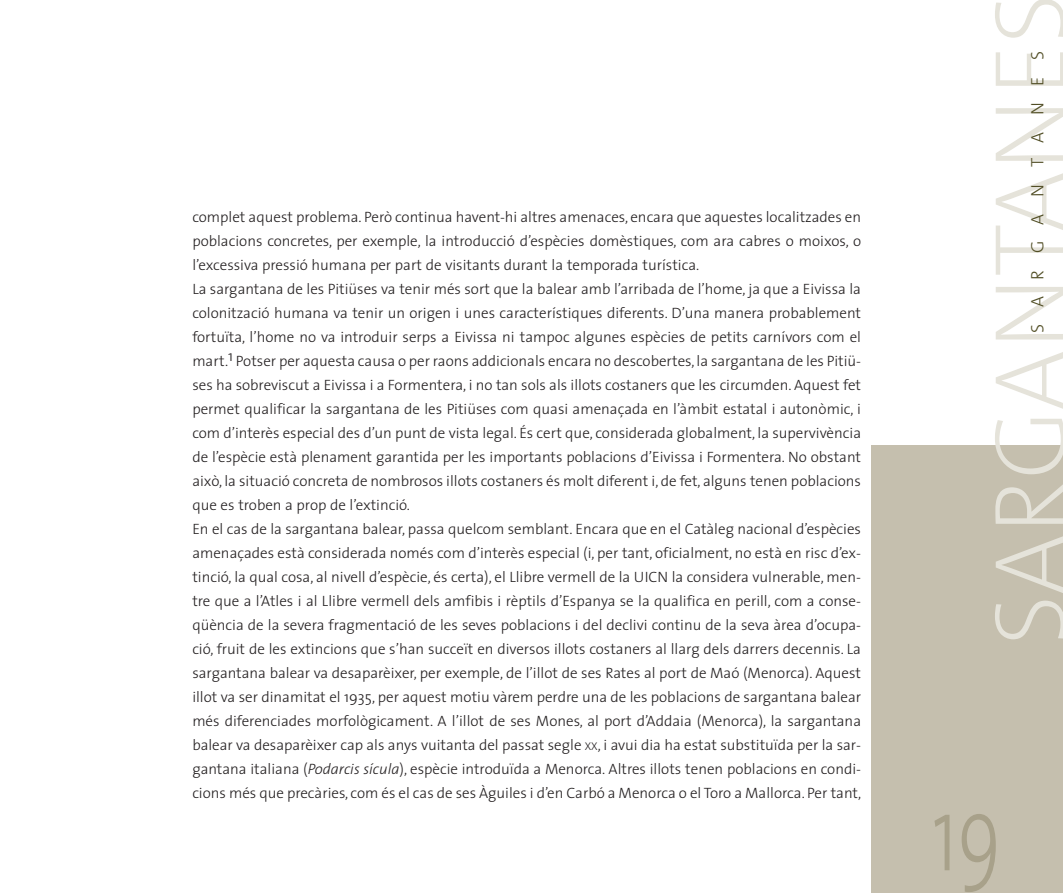
<style>
.page{position:relative;width:1063px;height:893px;background:#fff}
.page>*{position:absolute;margin:0;border:0;box-sizing:border-box;transform-origin:0 0}
.t1{font:300 108px "The Sans";color:#a8a18a;scale:.7 1}
.t2{font:300 18px "The Sans";letter-spacing:.925em;color:#514e25}
.t3{font:300 15px/24px "The Sans";color:#231f20}
.s1{font-size:11.25px}
.s2{font-style:italic}
</style>
<div class="page">
<div style="left:871px;top:446px;width:191px;height:447px;background:#c5bfae"></div>
<svg style="left:995px;top:601px;width:67px;height:38px"></svg>
<svg style="left:996px;top:537px;width:66px;height:56px"></svg>
<svg style="left:995px;top:485px;width:67px;height:39px"></svg>
<svg style="left:995px;top:419px;width:67px;height:55px"></svg>
<svg style="left:996px;top:352px;width:66px;height:56px"></svg>
<svg style="left:996px;top:287px;width:66px;height:52px"></svg>
<svg style="left:996px;top:174px;width:66px;height:101px"></svg>
<svg style="left:996px;top:108px;width:66px;height:53px"></svg>
<svg style="left:996px;top:52px;width:66px;height:34px"></svg>
<svg style="left:995px;top:0;width:67px;height:38px"></svg>
<p class="t3" style="left:192px;top:207px;width:670px">complet aquest problema. Però continua havent-hi altres amenaces, encara que aquestes localitzades en poblacions concretes, per exemple, la introducció d’espècies domèstiques, com ara cabres o moixos, o l’excessiva pressió humana per part de visitants durant la temporada turística.<br>La sargantana de les Pitiüses va tenir més sort que la balear amb l’arribada de l’home, ja que a Eivissa la colonització humana va tenir un origen i unes característiques diferents. D’una manera probablement fortuïta, l’home no va introduir serps a Eivissa ni tampoc algunes espècies de petits carnívors com el mart.1 Potser per aquesta causa o per raons addicionals encara no descobertes, la sargantana de les Pitiü&shy;ses ha sobreviscut a Eivissa i a Formentera, i no tan sols als illots costaners que les circumden. Aquest fet permet qualificar la sargantana de les Pitiüses com quasi amenaçada en l’àmbit estatal i autonòmic, i com d’interès especial des d’un punt de vista legal. És cert que, considerada globalment, la supervivència de l’espècie està plenament garantida per les importants poblacions d’Eivissa i Formentera. No obstant això, la situació concreta de nombrosos illots costaners és molt diferent i, de fet, alguns tenen poblacions que es troben a prop de l’extinció.<br>En el cas de la sargantana balear, passa quelcom semblant. Encara que en el Catàleg nacional d’espècies amenaçades està considerada només com d’interès especial (i, per tant, oficialment, no està en risc d’ex&shy;tinció, la qual cosa, al nivell d’espècie, és certa), el Llibre vermell de la UICN la considera vulnerable, men&shy;tre que a l’Atles i al Llibre vermell dels amfibis i rèptils d’Espanya se la qualifica en perill, com a conse&shy;qüència de la severa fragmentació de les seves poblacions i del declivi continu de la seva àrea d’ocupa&shy;ció, fruit de les extincions que s’han succeït en diversos illots costaners al llarg dels darrers decennis. La sargantana balear va desaparèixer, per exemple, de l’illot de ses Rates al port de Maó (Menorca). Aquest illot va ser dinamitat el 1935, per aquest motiu vàrem perdre una de les poblacions de sargantana balear més diferenciades morfològicament. A l’illot de ses Mones, al port d’Addaia (Menorca), la sargantana balear va desaparèixer cap als anys vuitanta del passat segle <span class="s1">XX</span>, i avui dia ha estat substituïda per la sar&shy;gantana italiana (<span class="s2">Podarcis sícula</span>), espècie introduïda a Menorca. Altres illots tenen poblacions en condi&shy;cions més que precàries, com és el cas de ses Àguiles i d’en Carbó a Menorca o el Toro a Mallorca. Per tant,</p>
<p class="t2" style="left:1030px;top:333px;width:284px;rotate:-90deg">SARGANTANES</p>
<h1 class="t1" style="left:932px;top:792px;width:101px">19</h1>
</div>
